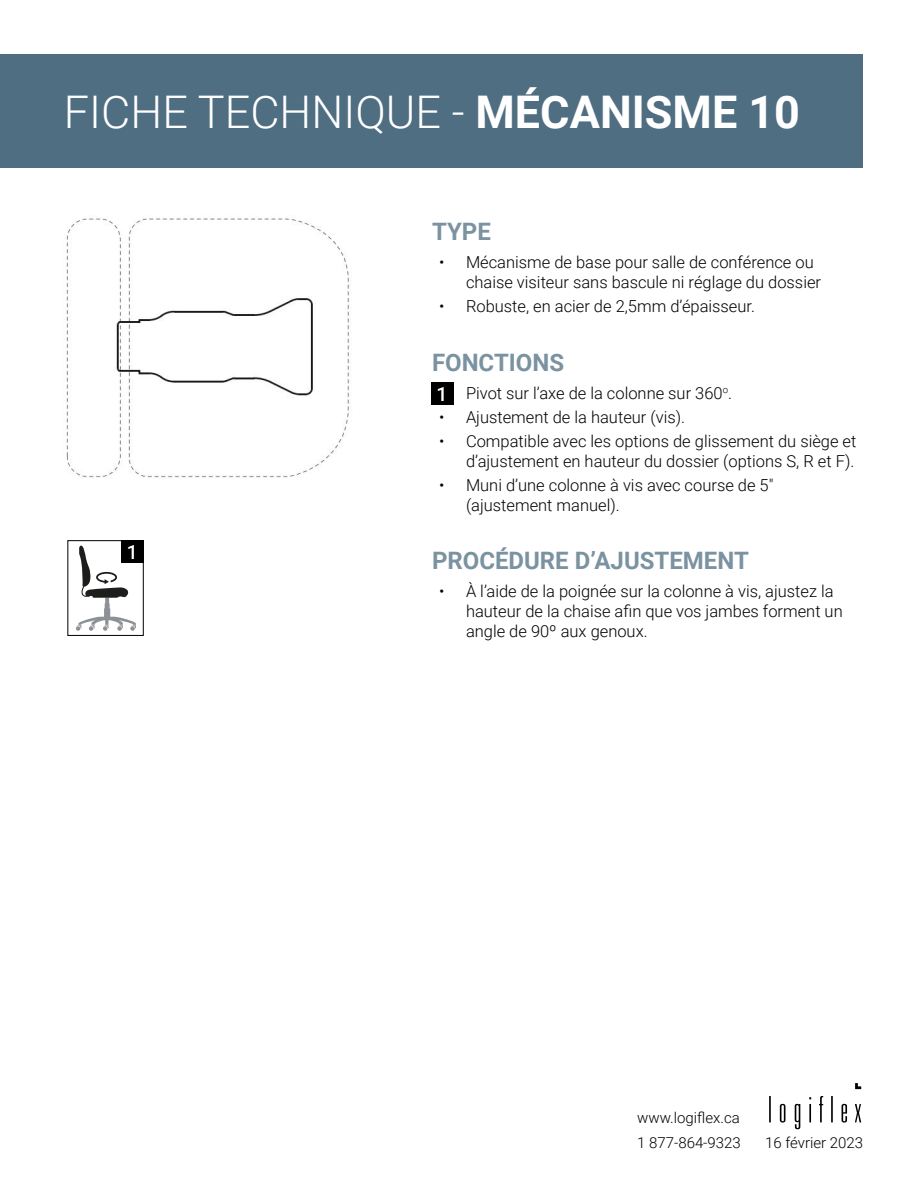
<style>
.page{position:relative;width:918px;height:1188px;background:#fff}
.page>*{position:absolute;margin:0;border:0;box-sizing:border-box;transform-origin:0 0}
.t1{font:300 45px "Roboto";color:#fff}
.t2{font:700 24px "Roboto";color:#7b92a0}
.t3{font:500 19.5px "Roboto";color:#fff}
.t4{font:300 16.5px/19.8px "Roboto";color:#000}
.t5{font:300 15px "Roboto";color:#000}
.s1{font-weight:700}
</style>
<div class="page">
<div style="left:1px;top:55px;width:862px;height:113px;background:#4f6e82"></div>
<img style="left:66px;top:218px;width:284px;height:260px">
<svg style="left:769px;top:1096px;width:2px;height:26px"></svg>
<svg style="left:780px;top:1104px;width:5px;height:19px"></svg>
<svg style="left:795px;top:1104px;width:5px;height:25px"></svg>
<svg style="left:809px;top:1097px;width:2px;height:25px"></svg>
<svg style="left:819px;top:1096px;width:4px;height:26px"></svg>
<svg style="left:831px;top:1096px;width:2px;height:26px"></svg>
<svg style="left:842px;top:1104px;width:5px;height:19px"></svg>
<svg style="left:855px;top:1104px;width:6px;height:18px"></svg>
<svg style="left:855px;top:1083px;width:6px;height:6px"></svg>
<div style="left:67px;top:540px;width:77px;height:96px;border:1px solid #000"></div>
<svg style="left:76px;top:545px;width:60px;height:86px"></svg>
<div style="left:121px;top:541px;width:23px;height:22px;background:#000"></div>
<div style="left:431px;top:382px;width:22px;height:23px;background:#000"></div>
<h1 class="t1" style="left:64px;top:81px;width:738px">FICHE TECHNIQUE - <span class="s1">MÉCANISME 10</span></h1>
<p class="t3" style="left:127px;top:539px;width:13px">1</p>
<h2 class="t2" style="left:432px;top:215px;width:60px">TYPE</h2>
<p class="t4" style="left:466px;top:252px;width:357px;text-indent:-27px">• Mécanisme de base pour salle de conférence ou chaise visiteur sans bascule ni réglage du dossier</p>
<p class="t4" style="left:439px;top:296px;width:318px">• Robuste, en acier de 2,5mm d’épaisseur.</p>
<h2 class="t2" style="left:432px;top:345px;width:134px">FONCTIONS</h2>
<p class="t4" style="left:439px;top:382px;width:295px">• Pivot sur l’axe de la colonne sur 360<sup>o</sup>.</p>
<p class="t4" style="left:439px;top:407px;width:248px">• Ajustement de la hauteur (vis).</p>
<p class="t4" style="left:439px;top:431px;width:419px;text-align:right">• Compatible avec les options de glissement du siège et d’ajustement en hauteur du dossier (options S, R et F).</p>
<p class="t4" style="left:466px;top:474px;width:309px;text-indent:-27px">• Muni d’une colonne à vis avec course de 5″ (ajustement manuel).</p>
<h2 class="t2" style="left:432px;top:544px;width:318px">PROCÉDURE D’AJUSTEMENT</h2>
<p class="t4" style="left:466px;top:581px;width:378px;text-indent:-27px">• À l’aide de la poignée sur la colonne à vis, ajustez la hauteur de la chaise afin que vos jambes forment un angle de 90º aux genoux.</p>
<p class="t3" style="left:437px;top:380px;width:13px">1</p>
<p class="t5" style="left:637px;top:1107px;width:104px">www.logiflex.ca</p>
<p class="t5" style="left:637px;top:1133px;width:105px">1 877-864-9323</p>
<p class="t5" style="left:765px;top:1133px;width:100px">16 février 2023</p>
</div>
